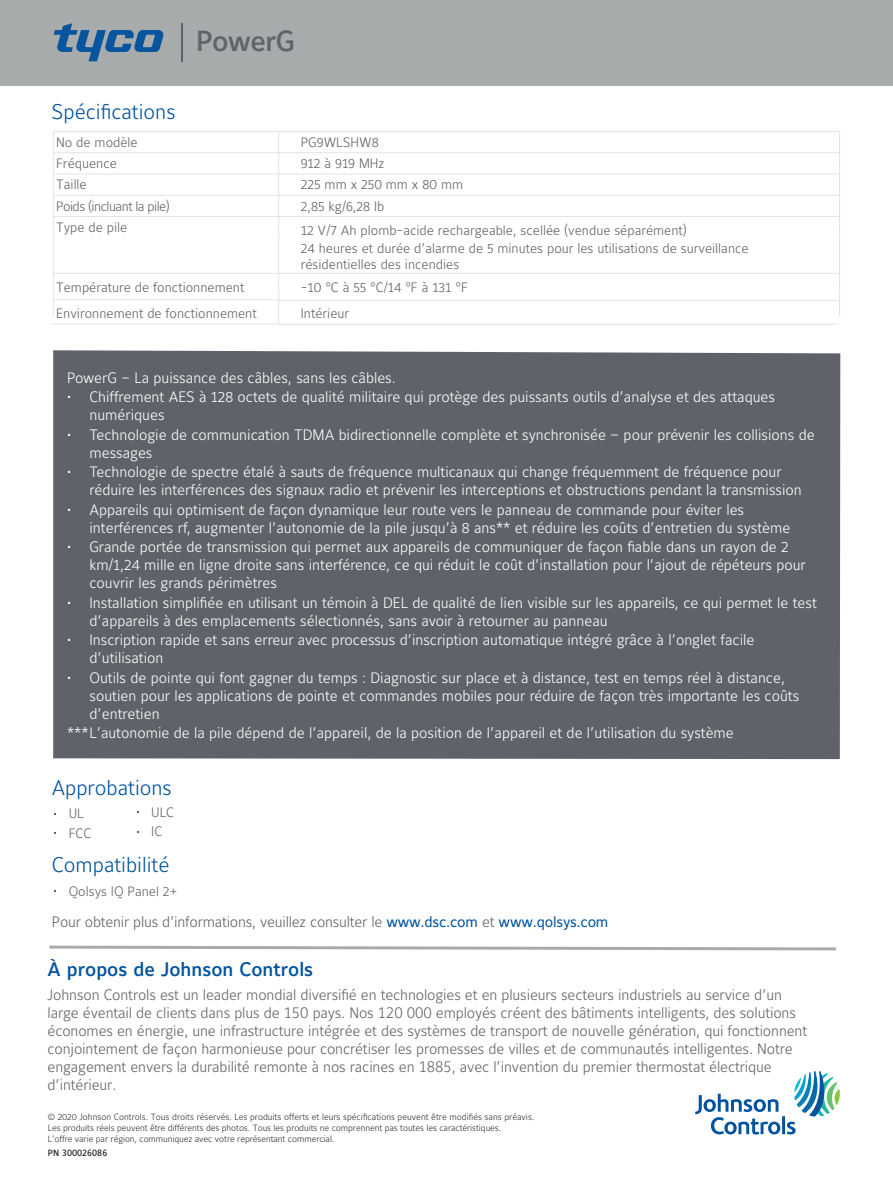
<style>
.page{position:relative;width:893px;height:1188px;background:#fff}
.page>*{position:absolute;margin:0;border:0;box-sizing:border-box;transform-origin:0 0}
.t1{font:500 28.8px "Maurea Jci Lf ML";letter-spacing:-.025em;color:#5f646a}
.t2{font:300 21px "Maurea Jci Lf ML";color:#01539e}
.t3{font:500 19.5px "Maurea Jci Tf ML";color:#01539e}
.t4{font:300 15px/18px "Maurea Jci Lf ML";color:#fff}
.t5{font:300 15px/18px "Maurea Jci Tf ML";letter-spacing:-.01em;color:#5f6369}
.t6{font:300 13.5px/19.5px "Maurea Jci Lf ML";color:#5f6369}
.t7{font:300 13.5px/21.3px "Maurea Jci Lf ML";letter-spacing:-.04em;color:#5f6369}
.t8{font:300 9px/10.8px "Maurea Jci Lf ML";letter-spacing:-.01em;color:#2d2f2e}
.t9{font:500 9px "Maurea Jci Tf ML";color:#2d2f2e}
.s1{font-weight:400;color:#01539e}
</style>
<div class="page">
<svg style="left:695px;top:1071px;width:145px;height:64px"></svg>
<div style="left:0;top:0;width:893px;height:85px;background:#a8abac"></div>
<div style="left:53px;top:350px;width:787px;height:409px;background:#5f6369"></div>
<hr style="left:279px;top:131px;width:561px;height:1px;background:#e2e4e2">
<svg style="left:278px;top:132px;width:1px;height:106px"></svg>
<svg style="left:839px;top:132px;width:1px;height:106px"></svg>
<hr style="left:278px;top:238px;width:1px;height:36px;background:#e2e4e2">
<hr style="left:839px;top:238px;width:1px;height:36px;background:#e2e4e2">
<svg style="left:278px;top:274px;width:1px;height:50px"></svg>
<svg style="left:839px;top:274px;width:1px;height:42px"></svg>
<hr style="left:278px;top:324px;width:561px;height:1px;background:#e2e4e2">
<hr style="left:53px;top:131px;width:226px;height:1px;background:#e2e4e2">
<hr style="left:53px;top:152px;width:226px;height:1px;background:#e2e4e2">
<hr style="left:279px;top:152px;width:560px;height:1px;background:#e2e4e2">
<hr style="left:53px;top:174px;width:226px;height:1px;background:#e2e4e2">
<hr style="left:279px;top:174px;width:560px;height:1px;background:#e2e4e2">
<hr style="left:53px;top:195px;width:226px;height:1px;background:#e2e4e2">
<hr style="left:279px;top:195px;width:560px;height:1px;background:#e2e4e2">
<svg style="left:53px;top:132px;width:1px;height:106px"></svg>
<hr style="left:53px;top:216px;width:226px;height:1px;background:#e2e4e2">
<hr style="left:279px;top:216px;width:560px;height:1px;background:#e2e4e2">
<hr style="left:53px;top:238px;width:1px;height:36px;background:#e2e4e2">
<svg style="left:53px;top:274px;width:1px;height:42px"></svg>
<hr style="left:53px;top:299px;width:226px;height:1px;background:#e2e4e2">
<hr style="left:279px;top:300px;width:561px;height:1px;background:#e2e4e2">
<hr style="left:53px;top:273px;width:226px;height:1px;background:#e2e4e2">
<hr style="left:279px;top:273px;width:560px;height:1px;background:#e2e4e2">
<hr style="left:52px;top:324px;width:226px;height:1px;background:#e2e4e2">
<hr style="left:182px;top:23px;width:1px;height:38px;background:#5f646a">
<svg style="left:54px;top:23px;width:110px;height:38px"></svg>
<svg style="left:49px;top:945px;width:787px;height:6px"></svg>
<h2 class="t2" style="left:52px;top:99px;width:125px">Spécifications</h2>
<h1 class="t1" style="left:196px;top:23px;width:100px">PowerG</h1>
<p class="t6" style="left:56px;top:132px;width:83px">No de modèle</p>
<p class="t6" style="left:301px;top:132px;width:79px">PG9WLSHW8</p>
<p class="t6" style="left:56px;top:153px;width:62px;line-height:21.3px">Fréquence<br>Taille</p>
<p class="t7" style="left:56px;top:195px;width:115px">Poids (incluant la pile)<br>Type de pile</p>
<p class="t6" style="left:56px;top:274px;width:202px;line-height:26.4px">Température de fonctionnement<br>Environnement de fonctionnement</p>
<p class="t6" style="left:301px;top:153px;width:85px">912 à 919 MHz</p>
<p class="t6" style="left:301px;top:175px;width:164px">225 mm x 250 mm x 80 mm</p>
<p class="t6" style="left:301px;top:195px;width:388px;line-height:23.7px">2,85 kg/6,28 lb<br>12 V/7 Ah plomb-acide rechargeable, scellée (vendue séparément)</p>
<p class="t6" style="left:301px;top:240px;width:449px;line-height:16.2px">24 heures et durée d’alarme de 5 minutes pour les utilisations de surveillance résidentielles des incendies</p>
<p class="t6" style="left:301px;top:274px;width:169px;line-height:25.8px">-10 °C à 55 °C/14 °F à 131 °F<br>Intérieur</p>
<p class="t4" style="left:67px;top:368px;width:330px">PowerG – La puissance des câbles, sans les câbles.</p>
<p class="t4" style="left:90px;top:388px;width:687px;text-indent:-22px">• Chiffrement AES à 128 octets de qualité militaire qui protège des puissants outils d’analyse et des attaques numériques</p>
<p class="t4" style="left:90px;top:425px;width:727px;text-indent:-22px">• Technologie de communication TDMA bidirectionnelle complète et synchronisée – pour prévenir les collisions de messages</p>
<p class="t4" style="left:90px;top:463px;width:714px;text-indent:-22px">• Technologie de spectre étalé à sauts de fréquence multicanaux qui change fréquemment de fréquence pour réduire les interférences des signaux radio et prévenir les interceptions et obstructions pendant la transmission</p>
<p class="t4" style="left:90px;top:500px;width:702px;text-indent:-22px">• Appareils qui optimisent de façon dynamique leur route vers le panneau de commande pour éviter les interférences rf, augmenter l’autonomie de la pile jusqu’à 8 ans** et réduire les coûts d’entretien du système</p>
<p class="t4" style="left:90px;top:538px;width:718px;text-indent:-22px">• Grande portée de transmission qui permet aux appareils de communiquer de façon fiable dans un rayon de 2 km/1,24 mille en ligne droite sans interférence, ce qui réduit le coût d’installation pour l’ajout de répéteurs pour couvrir les grands périmètres</p>
<p class="t4" style="left:90px;top:593px;width:729px;text-indent:-22px">• Installation simplifiée en utilisant un témoin à DEL de qualité de lien visible sur les appareils, ce qui permet le test d’appareils à des emplacements sélectionnés, sans avoir à retourner au panneau</p>
<p class="t4" style="left:90px;top:631px;width:666px;text-indent:-22px">• Inscription rapide et sans erreur avec processus d’inscription automatique intégré grâce à l’onglet facile d’utilisation</p>
<p class="t4" style="left:90px;top:668px;width:711px;text-indent:-22px">• Outils de pointe qui font gagner du temps : Diagnostic sur place et à distance, test en temps réel à distance, soutien pour les applications de pointe et commandes mobiles pour réduire de façon très importante les coûts d’entretien</p>
<p class="t4" style="left:67px;top:724px;width:668px">*** L’autonomie de la pile dépend de l’appareil, de la position de l’appareil et de l’utilisation du système</p>
<h2 class="t2" style="left:52px;top:774px;width:122px">Approbations</h2>
<p class="t6" style="left:69px;top:804px;width:24px">UL<br>FCC</p>
<p class="t6" style="left:151px;top:802px;width:24px">ULC<br>IC</p>
<h2 class="t2" style="left:52px;top:852px;width:119px">Compatibilité</h2>
<p class="t6" style="left:69px;top:881px;width:111px">Qolsys IQ Panel 2+</p>
<p class="t5" style="left:52px;top:912px;width:558px">Pour obtenir plus d’informations, veuillez consulter le <span class="s1">www.dsc.com</span> et <span class="s1">www.qolsys.com</span></p>
<h3 class="t3" style="left:48px;top:957px;width:267px">À propos de Johnson Controls</h3>
<p class="t5" style="left:48px;top:985px;width:761px">Johnson Controls est un leader mondial diversifié en technologies et en plusieurs secteurs industriels au service d’un large éventail de clients dans plus de 150 pays. Nos 120 000 employés créent des bâtiments intelligents, des solutions économes en énergie, une infrastructure intégrée et des systèmes de transport de nouvelle génération, qui fonctionnent conjointement de façon harmonieuse pour concrétiser les promesses de villes et de communautés intelligentes. Notre engagement envers la durabilité remonte à nos racines en 1885, avec l’invention du premier thermostat électrique d’intérieur.</p>
<p class="t8" style="left:48px;top:1112px;width:488px">© 2020 Johnson Controls. Tous droits réservés. Les produits offerts et leurs spécifications peuvent être modifiés sans préavis.<br>Les produits réels peuvent être différents des photos. Tous les produits ne comprennent pas toutes les caractéristiques.<br>L’offre varie par région, communiquez avec votre représentant commercial.</p>
<p class="t9" style="left:48px;top:1147px;width:61px">PN 300026086</p>
</div>
